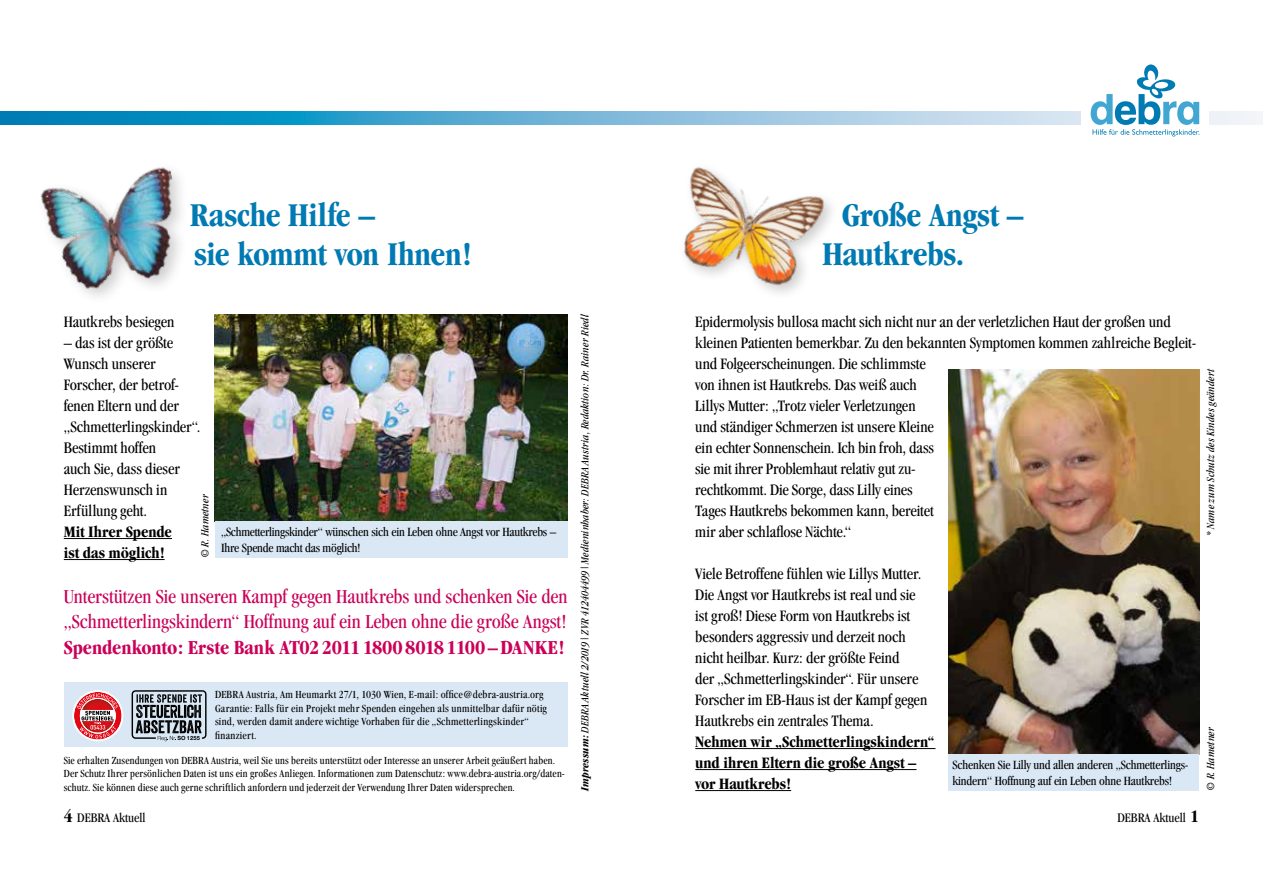
<style>
.page{position:relative;width:1263px;height:893px;background:#fff}
.page>*{position:absolute;margin:0;border:0;box-sizing:border-box;transform-origin:0 0}
.t1{font:700 condensed 34.5px/39px "Garamond";letter-spacing:-.01em;color:#007ab2}
.t2{font:condensed 20.55px/25.5px "Garamond";letter-spacing:-.005em;color:#cb0059}
.t3{font:700 condensed 20.55px "Garamond";letter-spacing:-.005em;color:#cb0059}
.t4{font:condensed 16.5px/21px "Garamond";letter-spacing:-.005em;color:#000}
.t5{font:700 condensed 16.5px/21px "Garamond";letter-spacing:-.005em;color:#000}
.t6{font:condensed 13.5px "Garamond";color:#000}
.t7{font:condensed 13.05px/15.6px "Garamond";letter-spacing:-.015em;color:#000}
.t8{font:condensed 11.25px/13.5px "Garamond";letter-spacing:.015em;color:#000}
.t9{font:italic condensed 11.25px "Garamond";letter-spacing:.01em;color:#000}
.t10{font:700 5.7px "Helvetica Neue LT Pro";letter-spacing:.04em;color:#000}
.s1{font-weight:700}
.s2{font-weight:700;font-size:18px}
</style>
<div class="page">
<svg style="left:0;top:111px;width:1263px;height:13px;background:#69b4d6"></svg>
<div style="left:1081px;top:52px;width:128px;height:89px;background:#fff"></div>
<svg style="left:1091px;top:64px;width:108px;height:72px"></svg>
<hr style="left:695px;top:748px;width:240px;height:1px;background:#000">
<hr style="left:695px;top:769px;width:221px;height:1px;background:#000">
<hr style="left:695px;top:790px;width:96px;height:1px;background:#000">
<hr style="left:64px;top:538px;width:108px;height:1px;background:#000">
<hr style="left:64px;top:559px;width:101px;height:1px;background:#000">
<img style="left:948px;top:369px;width:251px;height:385px">
<div style="left:948px;top:754px;width:251px;height:37px;background:#dae8f5"></div>
<div style="left:64px;top:683px;width:504px;height:64px;background:#dae8f5"></div>
<svg style="left:73px;top:691px;width:50px;height:49px"></svg>
<svg style="left:132px;top:690px;width:75px;height:51px"></svg>
<img style="left:215px;top:315px;width:353px;height:206px">
<div style="left:215px;top:521px;width:353px;height:37px;background:#dae8f5"></div>
<img style="left:40px;top:167px;width:141px;height:130px">
<img style="left:684px;top:167px;width:145px;height:126px">
<h1 class="t1" style="left:190px;top:196px;width:283px">Rasche Hilfe –<br>sie kommt von Ihnen!</h1>
<h1 class="t1" style="left:822px;top:196px;width:202px;text-indent:19px">Große Angst –<br>Hautkrebs.</h1>
<p class="t4" style="left:64px;top:311px;width:112px">Hautkrebs besiegen</p>
<p class="t4" style="left:64px;top:332px;width:138px">– das ist der größte<br>Wunsch unserer<br>Forscher, der betrof&shy;fenen Eltern und der „Schmetterlingskinder“.<br>Bestimmt hoffen<br>auch Sie, dass dieser<br>Herzenswunsch in<br>Erfüllung geht.</p>
<p class="t5" style="left:64px;top:521px;width:110px">Mit Ihrer Spende ist das möglich!</p>
<p class="t2" style="left:64px;top:583px;width:505px">Unterstützen Sie unseren Kampf gegen Hautkrebs und schenken Sie den „Schmetterlingskindern“ Hoffnung auf ein Leben ohne die große Angst!</p>
<p class="t3" style="left:64px;top:636px;width:502px">Spendenkonto: Erste Bank AT022011180080181100–DANKE!</p>
<p class="t9" style="left:199px;top:558px;width:65px;rotate:-90deg">© R. Hametner</p>
<p class="t7" style="left:221px;top:524px;width:337px">„Schmetterlingskinder“ wünschen sich ein Leben ohne Angst vor Hautkrebs –<br>Ihre Spende macht das möglich!</p>
<p class="t8" style="left:215px;top:688px;width:333px">DEBRA Austria, Am Heumarkt 27/1, 1030 Wien, E-mail: office@debra-austria.org<br>Garantie: Falls für ein Projekt mehr Spenden eingehen als unmittelbar dafür nötig sind, werden damit andere wichtige Vorhaben für die „Schmetterlingskinder“</p>
<p class="t10" style="left:177px;top:734px;width:24px">SO 1255</p>
<p class="t8" style="left:215px;top:728px;width:43px">finanziert.</p>
<p class="t8" style="left:64px;top:753px;width:503px">Sie erhalten Zusendungen von DEBRA Austria, weil Sie uns bereits unterstützt oder Interesse an unserer Arbeit geäußert haben.<br>Der Schutz Ihrer persönlichen Daten ist uns ein großes Anliegen. Informationen zum Datenschutz: www.debra-austria.org/daten&shy;schutz. Sie können diese auch gerne schriftlich anfordern und jederzeit der Verwendung Ihrer Daten widersprechen.</p>
<p class="t9" style="left:579px;top:791px;width:478px;rotate:-90deg"><span class="s1">Impressum:</span> DEBRA Aktuell 2/2019 | ZVR 412404499 | Medieninhaber: DEBRA Austria, Redaktion: Dr. Rainer Riedl</p>
<p class="t4" style="left:695px;top:311px;width:502px">Epidermolysis bullosa macht sich nicht nur an der verletzlichen Haut der großen und kleinen Patienten bemerkbar. Zu den bekannten Symptomen kommen zahlreiche Begleit&shy;und Folgeerscheinungen. Die schlimmste<br>von ihnen ist Hautkrebs. Das weiß auch<br>Lillys Mutter: „Trotz vieler Verletzungen<br>und ständiger Schmerzen ist unsere Kleine<br>ein echter Sonnenschein. Ich bin froh, dass<br>sie mit ihrer Problemhaut relativ gut zu-<br>rechtkommt. Die Sorge, dass Lilly eines<br>Tages Hautkrebs bekommen kann, bereitet<br>mir aber schlaflose Nächte.“</p>
<p class="t4" style="left:695px;top:563px;width:234px">Viele Betroffene fühlen wie Lillys Mutter.<br>Die Angst vor Hautkrebs ist real und sie ist groß! Diese Form von Hautkrebs ist besonders aggressiv und derzeit noch nicht heilbar. Kurz: der größte Feind<br>der „Schmetterlingskinder“. Für unsere Forscher im EB-Haus ist der Kampf gegen Hautkrebs ein zentrales Thema.</p>
<p class="t5" style="left:695px;top:731px;width:240px">Nehmen wir „Schmetterlingskindern“ und ihren Eltern die große Angst – vor Hautkrebs!</p>
<p class="t7" style="left:952px;top:757px;width:237px">Schenken Sie Lilly und allen anderen „Schmetterlings&shy;kindern“ Hoffnung auf ein Leben ohne Hautkrebs!</p>
<p class="t6" style="left:64px;top:810px;width:83px"><span class="s2">4</span> DEBRA Aktuell</p>
<p class="t6" style="left:1117px;top:810px;width:83px">DEBRA Aktuell <span class="s2">1</span></p>
<p class="t9" style="left:1204px;top:535px;width:168px;rotate:-90deg">* Name zum Schutz des Kindes geändert</p>
<p class="t9" style="left:1204px;top:791px;width:65px;rotate:-90deg">© R. Hametner</p>
</div>
